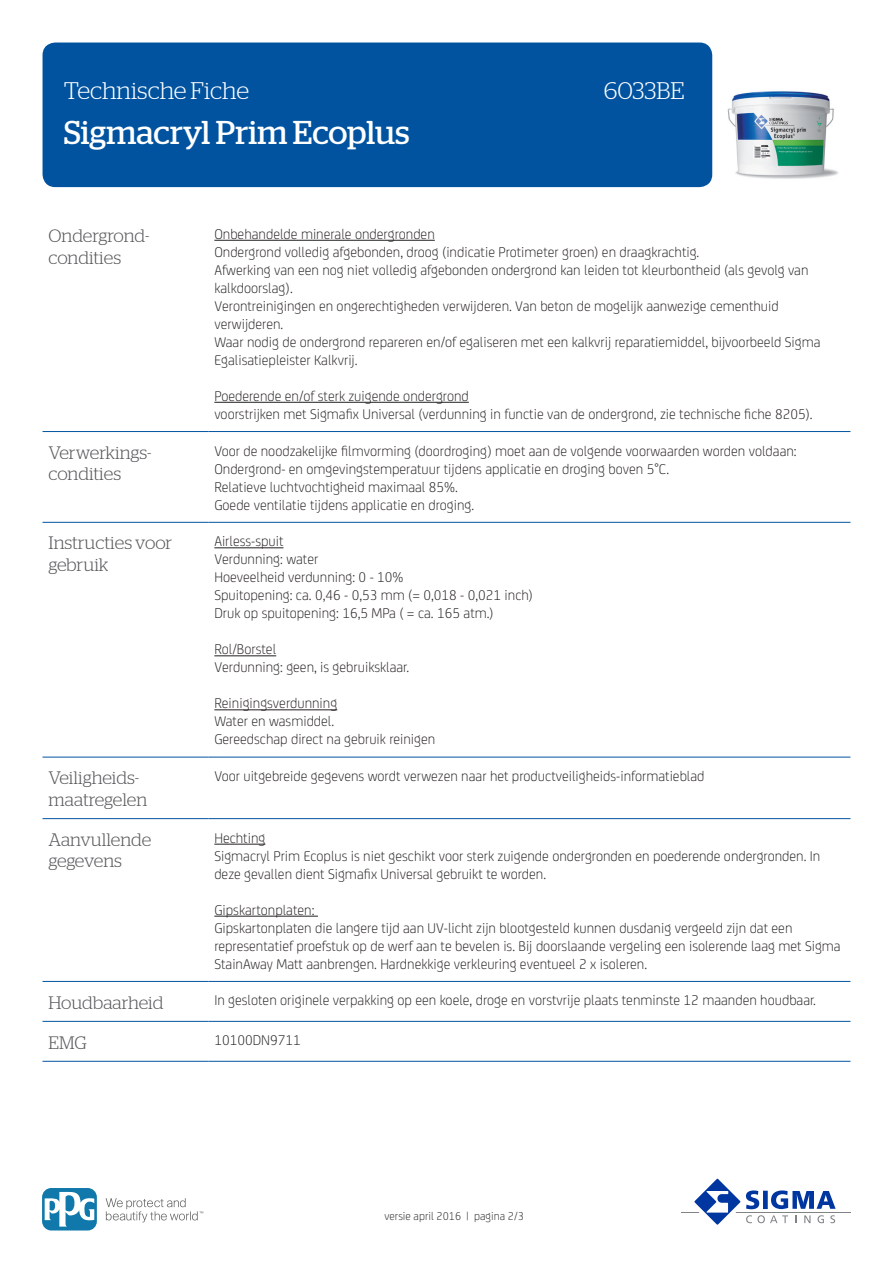
<style>
.page{position:relative;width:893px;height:1263px;background:#fff}
.page>*{position:absolute;margin:0;border:0;box-sizing:border-box;transform-origin:0 0}
.t1{font:33px "Stag";color:#fff}
.t2{font:300 24px "Stag";color:#fff}
.KOP{font:300 18px/21.6px "Stag";letter-spacing:-.005em;color:#57585a}
.BODY{font:300 15px/18px "FS Joey";color:#231f20}
.t3{font:300 12px "FS Joey";color:#231f20}
</style>
<div class="page">
<div style="left:43px;top:43px;width:669px;height:144px;background:#0153a0;border-radius:13px"></div>
<hr style="left:681px;top:1211px;width:169px;height:1px;background:#808285">
<svg style="left:689px;top:1178px;width:147px;height:47px"></svg>
<svg style="left:106px;top:1198px;width:97px;height:24px"></svg>
<svg style="left:43px;top:1188px;width:54px;height:42px"></svg>
<svg style="left:45px;top:1191px;width:49px;height:35px"></svg>
<hr style="left:43px;top:431px;width:165px;height:1px;background:#0153a0">
<hr style="left:208px;top:431px;width:642px;height:1px;background:#0153a0">
<hr style="left:43px;top:522px;width:165px;height:1px;background:#0153a0">
<hr style="left:208px;top:522px;width:642px;height:1px;background:#0153a0">
<hr style="left:43px;top:757px;width:165px;height:1px;background:#0153a0">
<hr style="left:208px;top:757px;width:642px;height:1px;background:#0153a0">
<hr style="left:43px;top:818px;width:165px;height:1px;background:#0153a0">
<hr style="left:208px;top:818px;width:642px;height:1px;background:#0153a0">
<hr style="left:43px;top:981px;width:165px;height:1px;background:#0153a0">
<hr style="left:208px;top:981px;width:642px;height:1px;background:#0153a0">
<hr style="left:43px;top:1021px;width:165px;height:1px;background:#0153a0">
<hr style="left:208px;top:1021px;width:642px;height:1px;background:#0153a0">
<hr style="left:43px;top:1061px;width:165px;height:1px;background:#0153a0">
<hr style="left:208px;top:1061px;width:642px;height:1px;background:#0153a0">
<hr style="left:214px;top:240px;width:221px;height:1px;background:#231f20">
<hr style="left:214px;top:402px;width:255px;height:1px;background:#231f20">
<hr style="left:214px;top:547px;width:69px;height:1px;background:#231f20">
<hr style="left:214px;top:655px;width:62px;height:1px;background:#231f20">
<hr style="left:214px;top:709px;width:123px;height:1px;background:#231f20">
<hr style="left:214px;top:844px;width:51px;height:1px;background:#231f20">
<hr style="left:214px;top:916px;width:104px;height:1px;background:#231f20">
<img style="left:727px;top:91px;width:111px;height:88px">
<h2 class="t2" style="left:64px;top:77px;width:187px">Technische Fiche</h2>
<h2 class="t2" style="left:604px;top:77px;width:82px">6033BE</h2>
<h1 class="t1" style="left:64px;top:114px;width:347px">Sigmacryl Prim Ecoplus</h1>
<p class="KOP" style="left:49px;top:225px;width:102px">Ondergrond&shy;condities</p>
<p class="BODY" style="left:214px;top:224px;width:608px">Onbehandelde minerale ondergronden<br>Ondergrond volledig afgebonden, droog (indicatie Protimeter groen) en draagkrachtig.<br>Afwerking van een nog niet volledig afgebonden ondergrond kan leiden tot kleurbontheid (als gevolg van kalkdoorslag).<br>Verontreinigingen en ongerechtigheden verwijderen. Van beton de mogelijk aanwezige cementhuid verwijderen.<br>Waar nodig de ondergrond repareren en/of egaliseren met een kalkvrij reparatiemiddel, bijvoorbeeld Sigma Egalisatiepleister Kalkvrij.</p>
<p class="BODY" style="left:214px;top:386px;width:600px">Poederende en/of sterk zuigende ondergrond<br>voorstrijken met Sigmafix Universal (verdunning in functie van de ondergrond, zie technische fiche 8205).</p>
<p class="KOP" style="left:49px;top:441px;width:104px">Verwerkings&shy;condities</p>
<p class="BODY" style="left:214px;top:441px;width:584px">Voor de noodzakelijke filmvorming (doordroging) moet aan de volgende voorwaarden worden voldaan:<br>Ondergrond- en omgevingstemperatuur tijdens applicatie en droging boven 5°C.<br>Relatieve luchtvochtigheid maximaal 85%.<br>Goede ventilatie tijdens applicatie en droging.</p>
<p class="KOP" style="left:49px;top:532px;width:125px">Instructies voor gebruik</p>
<p class="BODY" style="left:214px;top:531px;width:320px">Airless-spuit<br>Verdunning: water<br>Hoeveelheid verdunning: 0 - 10%<br>Spuitopening: ca. 0,46 - 0,53 mm (= 0,018 - 0,021 inch)<br>Druk op spuitopening: 16,5 MPa ( = ca. 165 atm.)</p>
<p class="BODY" style="left:214px;top:639px;width:196px">Rol/Borstel<br>Verdunning: geen, is gebruiksklaar.</p>
<p class="BODY" style="left:214px;top:693px;width:222px">Reinigingsverdunning<br>Water en wasmiddel.<br>Gereedschap direct na gebruik reinigen</p>
<p class="KOP" style="left:49px;top:767px;width:100px">Veiligheids&shy;maatregelen</p>
<p class="BODY" style="left:214px;top:766px;width:492px">Voor uitgebreide gegevens wordt verwezen naar het productveiligheids-informatieblad</p>
<p class="KOP" style="left:49px;top:828px;width:104px">Aanvullende gegevens</p>
<p class="BODY" style="left:214px;top:828px;width:607px">Hechting<br>Sigmacryl Prim Ecoplus is niet geschikt voor sterk zuigende ondergronden en poederende ondergronden. In deze gevallen dient Sigmafix Universal gebruikt te worden.</p>
<p class="BODY" style="left:214px;top:900px;width:628px">Gipskartonplaten:<br>Gipskartonplaten die langere tijd aan UV-licht zijn blootgesteld kunnen dusdanig vergeeld zijn dat een representatief proefstuk op de werf aan te bevelen is. Bij doorslaande vergeling een isolerende laag met Sigma StainAway Matt aanbrengen. Hardnekkige verkleuring eventueel 2 x isoleren.</p>
<p class="KOP" style="left:49px;top:991px;width:116px">Houdbaarheid</p>
<p class="BODY" style="left:214px;top:990px;width:603px">In gesloten originele verpakking op een koele, droge en vorstvrije plaats tenminste 12 maanden houdbaar.</p>
<p class="KOP" style="left:49px;top:1031px;width:40px">EMG</p>
<p class="BODY" style="left:214px;top:1030px;width:88px">10100DN9711</p>
<p class="t3" style="left:384px;top:1208px;width:141px">versie april 2016 | pagina 2/3</p>
</div>
